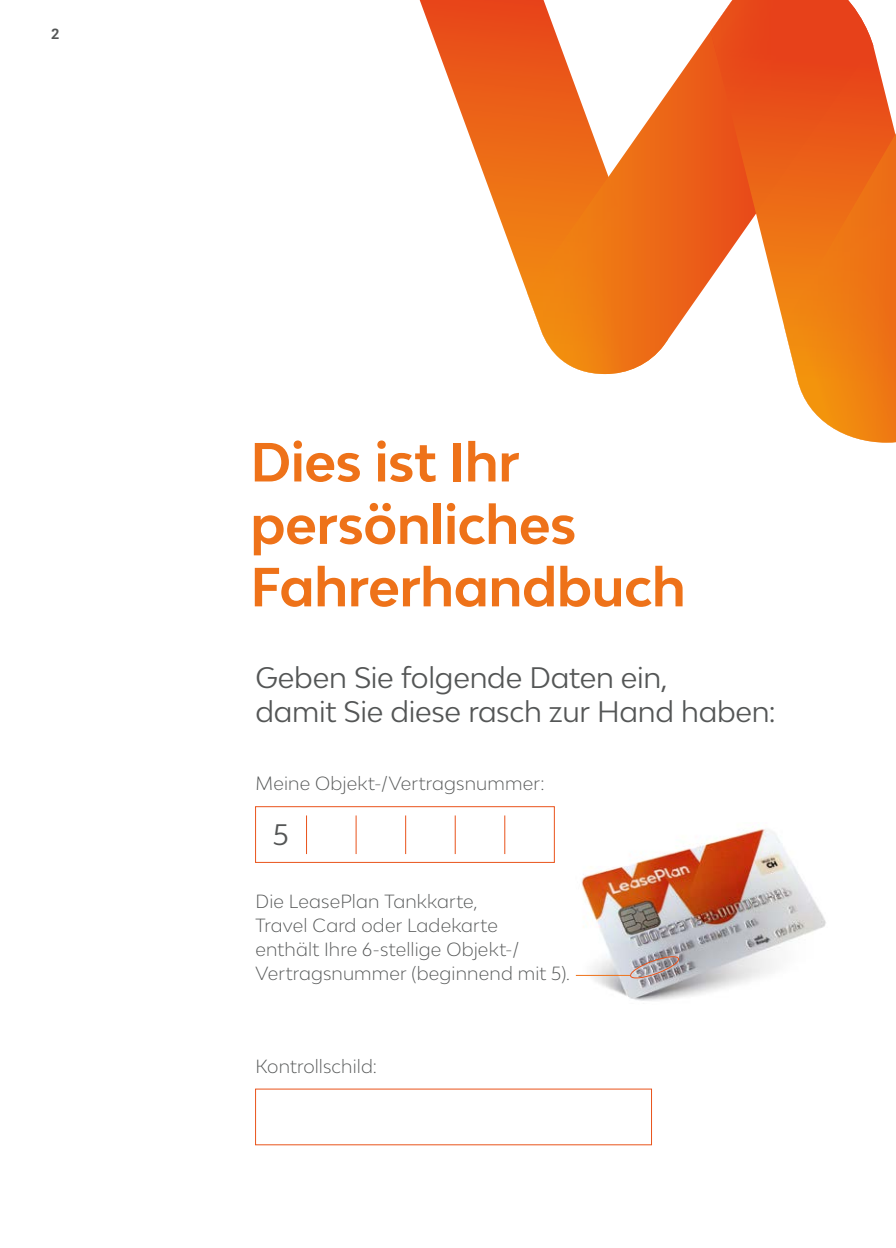
<style>
.page{position:relative;width:896px;height:1248px;background:#fff}
.page>*{position:absolute;margin:0;border:0;box-sizing:border-box;transform-origin:0 0}
.t1{font:700 52px/62.4px "Lease Plan";letter-spacing:-.01em;color:#ee7219}
.t2{font:28px/33.6px "Lease Plan";letter-spacing:-.01em;color:#545656}
.t3{font:300 18px/24px "Lease Plan";letter-spacing:.01em;color:#545656}
.t4{font:700 14px "Lease Plan";color:#545656}
</style>
<div class="page">
<img style="left:554px;top:822px;width:272px;height:179px">
<svg style="left:420px;top:0;width:107px;height:292px"></svg>
<svg style="left:527px;top:0;width:183px;height:374px"></svg>
<svg style="left:710px;top:0;width:74px;height:326px"></svg>
<svg style="left:784px;top:0;width:112px;height:442px;background:#ee772d"></svg>
<div style="left:255px;top:806px;width:299px;height:56px;border:1px solid #e9531b"></div>
<hr style="left:306px;top:815px;width:1px;height:39px;background:#e9531b">
<hr style="left:356px;top:815px;width:1px;height:39px;background:#e9531b">
<hr style="left:405px;top:815px;width:1px;height:39px;background:#e9531b">
<hr style="left:455px;top:815px;width:1px;height:39px;background:#e9531b">
<hr style="left:504px;top:815px;width:1px;height:39px;background:#e9531b">
<svg style="left:629px;top:953px;width:51px;height:27px"></svg>
<hr style="left:576px;top:974px;width:54px;height:1px;background:#ee7219">
<p class="t4" style="left:51px;top:25px;width:10px">2</p>
<h1 class="t1" style="left:250px;top:429px;width:437px">Dies ist Ihr persönliches<br>Fahrerhandbuch</h1>
<h2 class="t2" style="left:255px;top:660px;width:522px">Geben Sie folgende Daten ein,<br>damit Sie diese rasch zur Hand haben:</h2>
<p class="t3" style="left:255px;top:770px;width:290px">Meine Objekt-/Vertragsnummer:</p>
<h2 class="t2" style="left:273px;top:816px;width:17px">5</h2>
<p class="t3" style="left:255px;top:888px;width:316px">Die LeasePlan Tankkarte,<br>Travel Card oder Ladekarte<br>enthält Ihre 6-stellige Objekt-/<br>Vertragsnummer (beginnend mit 5).</p>
<p class="t3" style="left:255px;top:1053px;width:123px">Kontrollschild:</p>
</div>
